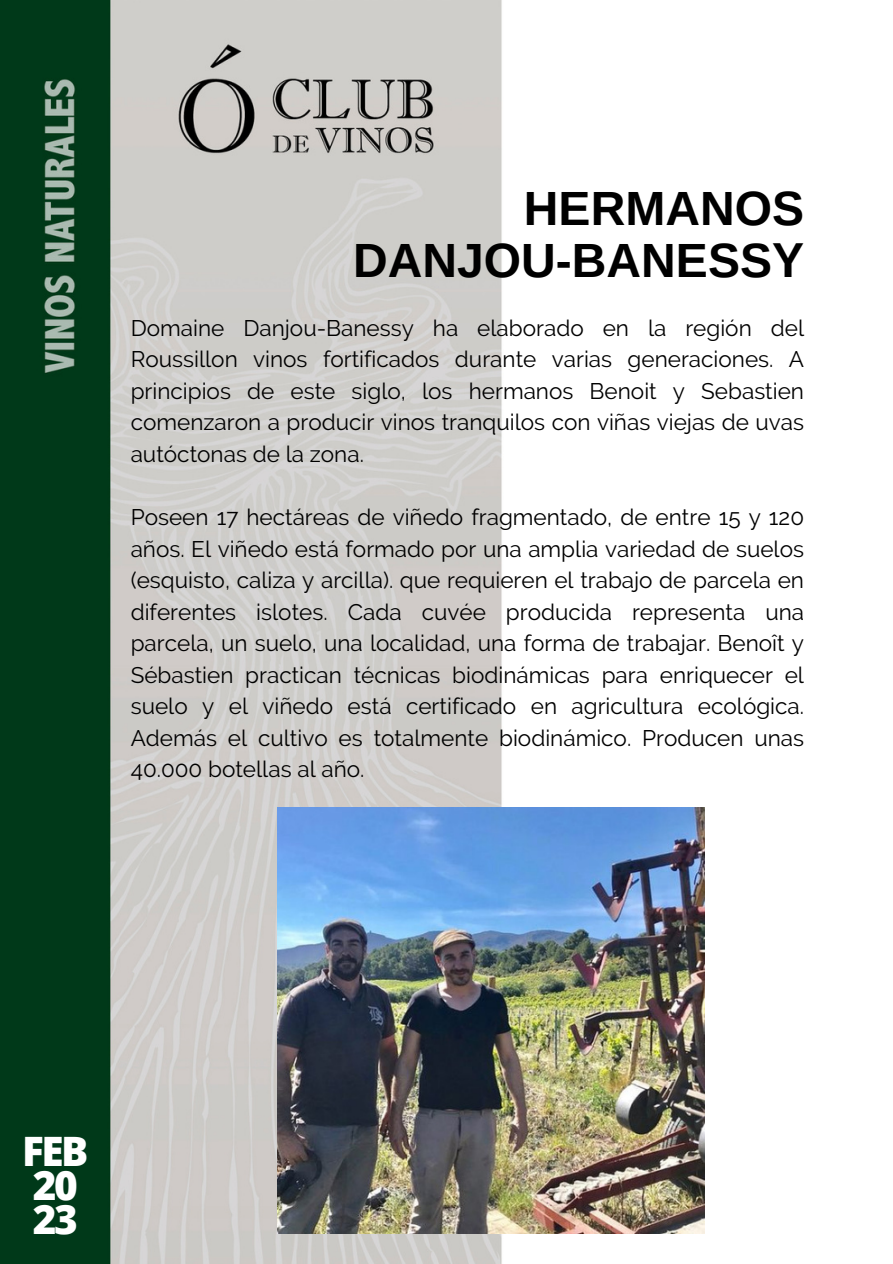
<style>
.page{position:relative;width:893px;height:1264px;background:#fff}
.page>*{position:absolute;margin:0;border:0;box-sizing:border-box;transform-origin:0 0}
.t1{font:700 48px/51.8px "Arimo";color:#000;text-align:right}
.t2{font:800 40.5px/33.8px "Open Sans";letter-spacing:-.06em;color:#fff}
.t3{font:22.5px/31.5px "Raleway";color:#000;text-align:justify}
</style>
<div class="page">
<img style="left:0;top:0;width:705px;height:1263px">
<img style="left:277px;top:807px;width:427px;height:426px">
<p class="t1" style="left:353px;top:183px;width:452px">HERMANOS<br>DANJOU-BANESSY</p>
<p class="t3" style="left:131px;top:312px;width:674px">Domaine Danjou-Banessy ha elaborado en la región del Roussillon vinos fortificados durante varias generaciones. A principios de este siglo, los hermanos Benoit y Sebastien comenzaron a producir vinos tranquilos con viñas viejas de uvas autóctonas de la zona.</p>
<p class="t3" style="left:131px;top:501px;width:674px">Poseen 17 hectáreas de viñedo fragmentado, de entre 15 y 120 años. El viñedo está formado por una amplia variedad de suelos (esquisto, caliza y arcilla). que requieren el trabajo de parcela en diferentes islotes. Cada cuvée producida representa una parcela, un suelo, una localidad, una forma de trabajar. Benoît y Sébastien practican técnicas biodinámicas para enriquecer el suelo y el viñedo está certificado en agricultura ecológica.<br>Además el cultivo es totalmente biodinámico. Producen unas 40.000 botellas al año.</p>
<h2 class="t2" style="left:22px;top:1133px;width:68px">FEB<br>20<br>23</h2>
</div>
